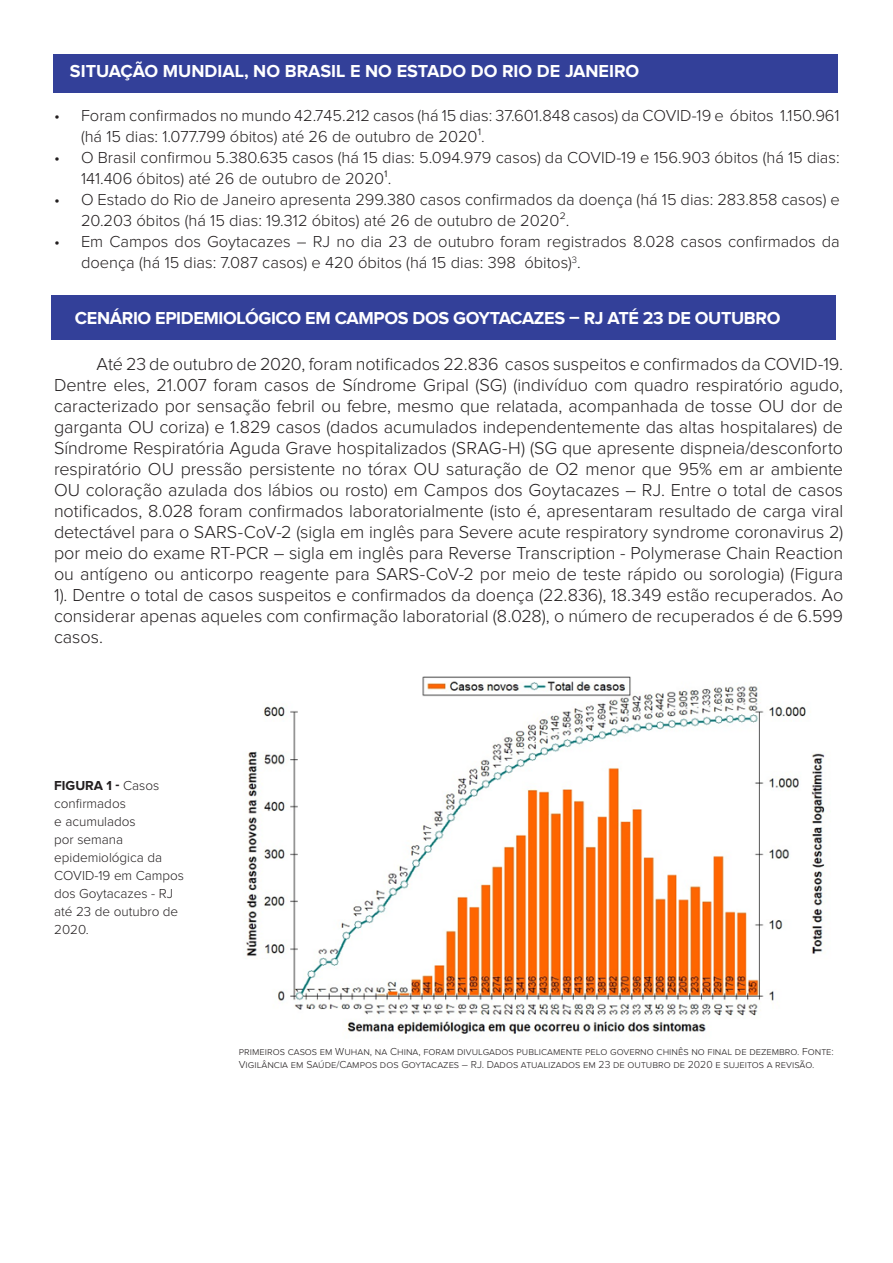
<style>
.page{position:relative;width:893px;height:1263px;background:#fff}
.page>*{position:absolute;margin:0;border:0;box-sizing:border-box;transform-origin:0 0}
.t1{font:300 18px/21px "Proxima Nova";letter-spacing:-.005em;color:#231f20;text-align:justify}
.t2{font:700 18px "Proxima Nova";letter-spacing:-.02em;color:#fff}
.t3{font:700 18px "Proxima Nova";color:#fff}
.t4{font:300 16.5px/21px "Proxima Nova";color:#231f20}
.t5{font:300 13.5px/18px "Proxima Nova";color:#231f20}
.t6{font:300 10.5px/13.5px "Proxima Nova";color:#231f20}
.s1{font-weight:700}
</style>
<div class="page">
<div style="left:51px;top:296px;width:785px;height:44px;background:#334099"></div>
<div style="left:53px;top:54px;width:785px;height:38px;background:#334099"></div>
<img style="left:246px;top:676px;width:579px;height:358px">
<p class="t3" style="left:70px;top:62px;width:571px">SITUAÇÃO MUNDIAL, NO BRASIL E NO ESTADO DO RIO DE JANEIRO</p>
<p class="t4" style="left:81px;top:106px;width:760px;text-indent:-27px">• Foram confirmados no mundo 42.745.212 casos (há 15 dias: 37.601.848 casos) da COVID-19 e óbitos 1.150.961 (há 15 dias: 1.077.799 óbitos) até 26 de outubro de 2020¹.</p>
<p class="t4" style="left:81px;top:148px;width:760px;text-indent:-27px">• O Brasil confirmou 5.380.635 casos (há 15 dias: 5.094.979 casos) da COVID-19 e 156.903 óbitos (há 15 dias:<br>141.406 óbitos) até 26 de outubro de 2020¹.</p>
<p class="t4" style="left:81px;top:190px;width:760px;text-indent:-27px">• O Estado do Rio de Janeiro apresenta 299.380 casos confirmados da doença (há 15 dias: 283.858 casos) e<br>20.203 óbitos (há 15 dias: 19.312 óbitos) até 26 de outubro de 2020².</p>
<p class="t4" style="left:81px;top:232px;width:760px;text-indent:-27px">• Em Campos dos Goytacazes – RJ no dia 23 de outubro foram registrados 8.028 casos confirmados da doença (há 15 dias: 7.087 casos) e 420 óbitos (há 15 dias: 398 óbitos)<sup>3</sup>.</p>
<p class="t2" style="left:75px;top:309px;width:707px">CENÁRIO EPIDEMIOLÓGICO EM CAMPOS DOS GOYTACAZES – RJ ATÉ 23 DE OUTUBRO</p>
<p class="t1" style="left:54px;top:355px;width:791px;text-indent:43px">Até 23 de outubro de 2020, foram notificados 22.836 casos suspeitos e confirmados da COVID-19.<br>Dentre eles, 21.007 foram casos de Síndrome Gripal (SG) (indivíduo com quadro respiratório agudo, caracterizado por sensação febril ou febre, mesmo que relatada, acompanhada de tosse OU dor de garganta OU coriza) e 1.829 casos (dados acumulados independentemente das altas hospitalares) de Síndrome Respiratória Aguda Grave hospitalizados (SRAG-H) (SG que apresente dispneia/desconforto respiratório OU pressão persistente no tórax OU saturação de O2 menor que 95% em ar ambiente OU coloração azulada dos lábios ou rosto) em Campos dos Goytacazes – RJ. Entre o total de casos notificados, 8.028 foram confirmados laboratorialmente (isto é, apresentaram resultado de carga viral detectável para o SARS-CoV-2 (sigla em inglês para Severe acute respiratory syndrome coronavirus 2) por meio do exame RT-PCR – sigla em inglês para Reverse Transcription - Polymerase Chain Reaction ou antígeno ou anticorpo reagente para SARS-CoV-2 por meio de teste rápido ou sorologia) (Figura 1). Dentre o total de casos suspeitos e confirmados da doença (22.836), 18.349 estão recuperados. Ao considerar apenas aqueles com confirmação laboratorial (8.028), o número de recuperados é de 6.599 casos.</p>
<p class="t5" style="left:54px;top:777px;width:131px"><span class="s1">FIGURA 1 -</span> Casos confirmados<br>e acumulados<br>por semana epidemiológica da<br>COVID-19 em Campos dos Goytacazes - RJ até 23 de outubro de<br>2020.</p>
<p class="t6" style="left:239px;top:1045px;width:596px">primeiros casos em Wuhan, na China, foram divulgados publicamente pelo governo chinês no final de dezembro. Fonte:<br>Vigilância em Saúde/Campos dos Goytacazes – RJ. Dados atualizados em 23 de outubro de 2020 e sujeitos a revisão.</p>
</div>
